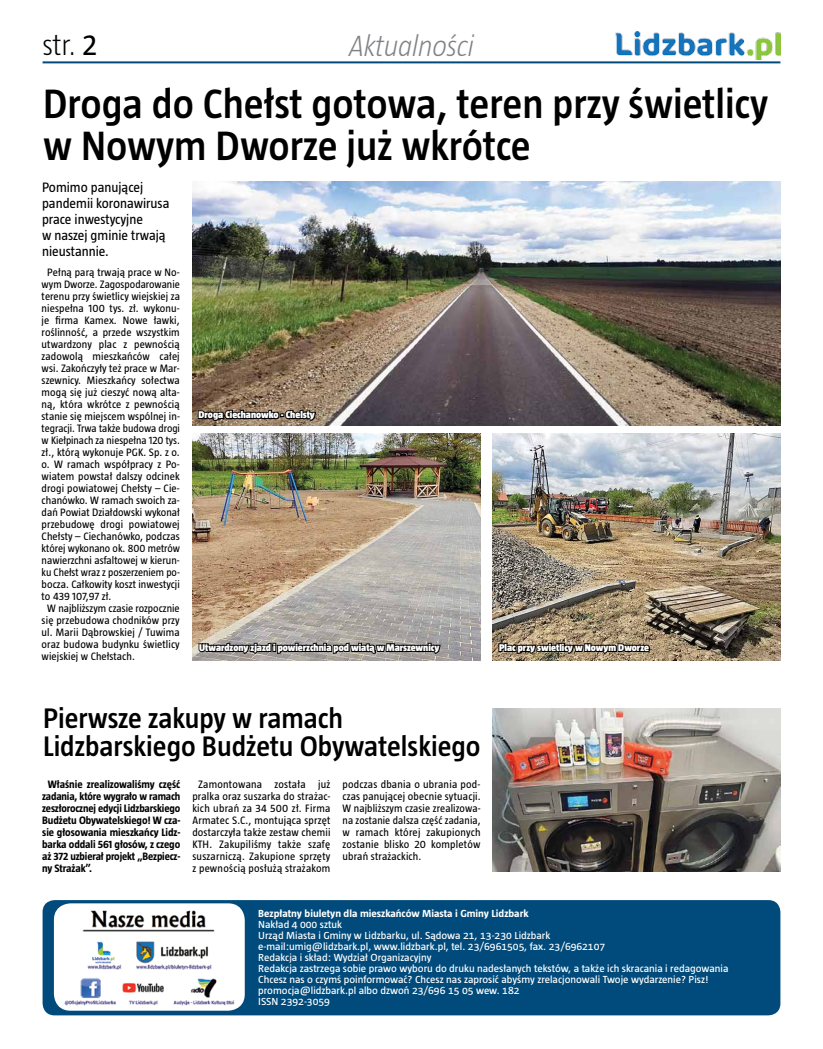
<style>
.page{position:relative;width:823px;height:1049px;background:#fff}
.page>*{position:absolute;margin:0;border:0;box-sizing:border-box;transform-origin:0 0}
.t1{font:600 42px/42px "Taz Pl";color:#000}
.t2{font:italic 300 30px "Taz Pl";letter-spacing:-.01em;color:#808285}
.t3{font:300 30px "Taz Pl";color:#000}
.t4{font:600 29px/28.7px "Taz Pl";color:#000}
.t5{font:14px/16px "Taz Pl";color:#000}
.t6{font:11px/12px "Taz Pl";letter-spacing:.01em;color:#000;text-align:center}
.t7{font:700 11px/12px "Taz Pl";letter-spacing:-.01em;color:#000;text-align:justify}
.t8{font:10.5px/11px "Tazzer Text Pl";color:#fff}
.t9{font:700 10.5px "Tazzer Text Pl";color:#fff}
.t10{font:900 10px "Taz Pl";color:#fff}
.s1{font-weight:400}
</style>
<div class="page">
<hr style="left:43px;top:61px;width:737px;height:2px;background:#004b7b">
<img style="left:615px;top:32px;width:165px;height:27px">
<div style="left:43px;top:900px;width:737px;height:115px;background:#004b7b;border-radius:12px"></div>
<img style="left:54px;top:903px;width:190px;height:108px">
<img style="left:492px;top:708px;width:288px;height:163px">
<img style="left:192px;top:182px;width:588px;height:244px">
<img style="left:192px;top:434px;width:288px;height:226px">
<img style="left:492px;top:434px;width:288px;height:226px">
<img style="left:197px;top:396px;width:120px;height:56px">
<svg style="left:197px;top:568px;width:244px;height:93px;background:#a69c91"></svg>
<svg style="left:497px;top:629px;width:154px;height:32px;background:#80715a"></svg>
<h2 class="t3" style="left:43px;top:30px;width:56px">str. <span class="s1">2</span></h2>
<h2 class="t2" style="left:349px;top:31px;width:126px">Aktualności</h2>
<h1 class="t1" style="left:43px;top:83px;width:726px">Droga do Chełst gotowa, teren przy świetlicy w Nowym Dworze już wkrótce</h1>
<p class="t5" style="left:42px;top:179px;width:129px">Pomimo panującej pandemii koronawirusa prace inwestycyjne<br>w naszej gminie trwają nieustannie.</p>
<p class="t6" style="left:47px;top:266px;width:134px">Pełną parą trwają prace w No-</p>
<p class="t6" style="left:42px;top:278px;width:140px">wym Dworze. Zagospodarowanie</p>
<p class="t6" style="left:42px;top:290px;width:140px">terenu przy świetlicy wiejskiej za</p>
<p class="t6" style="left:42px;top:302px;width:139px">niespełna 100 tys. zł. wykonu-</p>
<p class="t6" style="left:42px;top:314px;width:139px">je firma Kamex. Nowe ławki,</p>
<p class="t6" style="left:42px;top:326px;width:139px">roślinność, a przede wszystkim</p>
<p class="t6" style="left:42px;top:338px;width:139px">utwardzony plac z pewnością</p>
<p class="t6" style="left:42px;top:350px;width:139px">zadowolą mieszkańców całej</p>
<p class="t6" style="left:42px;top:362px;width:140px">wsi. Zakończyły też prace w Mar-</p>
<p class="t6" style="left:42px;top:374px;width:139px">szewnicy. Mieszkańcy sołectwa</p>
<p class="t6" style="left:42px;top:386px;width:139px">mogą się już cieszyć nową alta-</p>
<p class="t6" style="left:42px;top:398px;width:139px">ną, która wkrótce z pewnością</p>
<p class="t6" style="left:42px;top:410px;width:140px">stanie się miejscem wspólnej in-</p>
<p class="t6" style="left:42px;top:422px;width:140px">tegracji. Trwa także budowa drogi</p>
<p class="t6" style="left:42px;top:434px;width:139px">w Kiełpinach za niespełna 120 tys.</p>
<p class="t6" style="left:42px;top:446px;width:139px">zł., którą wykonuje PGK. Sp. z o.</p>
<p class="t6" style="left:42px;top:458px;width:139px">o. W ramach współpracy z Po-</p>
<p class="t6" style="left:42px;top:470px;width:139px">wiatem powstał dalszy odcinek</p>
<p class="t6" style="left:42px;top:482px;width:139px">drogi powiatowej Chełsty – Cie-</p>
<p class="t6" style="left:42px;top:494px;width:140px">chanówko. W ramach swoich za-</p>
<p class="t6" style="left:42px;top:506px;width:140px">dań Powiat Działdowski wykonał</p>
<p class="t6" style="left:42px;top:518px;width:139px">przebudowę drogi powiatowej</p>
<p class="t6" style="left:42px;top:530px;width:140px">Chełsty – Ciechanówko, podczas</p>
<p class="t6" style="left:42px;top:542px;width:140px">której wykonano ok. 800 metrów</p>
<p class="t6" style="left:42px;top:554px;width:139px">nawierzchni asfaltowej w kierun-</p>
<p class="t6" style="left:42px;top:566px;width:140px">ku Chełst wraz z poszerzeniem po-</p>
<p class="t6" style="left:42px;top:578px;width:140px">bocza. Całkowity koszt inwestycji</p>
<p class="t6" style="left:42px;top:590px;width:71px">to 439 107,97 zł.</p>
<p class="t6" style="left:47px;top:602px;width:134px">W najbliższym czasie rozpocznie</p>
<p class="t6" style="left:42px;top:614px;width:139px">się przebudowa chodników przy</p>
<p class="t6" style="left:42px;top:626px;width:139px">ul. Marii Dąbrowskiej / Tuwima</p>
<p class="t6" style="left:42px;top:638px;width:139px">oraz budowa budynku świetlicy</p>
<p class="t6" style="left:42px;top:650px;width:95px">wiejskiej w Chełstach.</p>
<p class="t10" style="left:198px;top:409px;width:118px">Droga Ciechanowko - Chelsty</p>
<p class="t10" style="left:199px;top:642px;width:241px">Utwardzony zjazd i powierzchnia pod wiatą w Marszewnicy</p>
<p class="t10" style="left:498px;top:642px;width:151px">Plac przy swietlicy w Nowym Dworze</p>
<h3 class="t4" style="left:43px;top:704px;width:439px">Pierwsze zakupy w ramach<br>Lidzbarskiego Budżetu Obywatelskiego</h3>
<p class="t7" style="left:42px;top:778px;width:140px;text-indent:6px">Właśnie zrealizowaliśmy część zadania, które wygrało w ramach zeszłorocznej edycji Lidzbarskiego Budżetu Obywatelskiego! W cza&shy;sie głosowania mieszkańcy Lidz&shy;barka oddali 561 głosów, z czego aż 372 uzbierał projekt „Bezpiecz&shy;ny Strażak”.</p>
<p class="t6" style="left:192px;top:778px;width:140px">Zamontowana została już pralka oraz suszarka do strażac&shy;kich ubrań za 34 500 zł. Firma<br>Armatec S.C., montująca sprzęt dostarczyła także zestaw chemii<br>KTH. Zakupiliśmy także szafę suszarniczą. Zakupione sprzęty z pewnością posłużą strażakom</p>
<p class="t6" style="left:342px;top:778px;width:140px;text-align:justify">podczas dbania o ubrania pod&shy;czas panującej obecnie sytuacji.<br>W najbliższym czasie zrealizowa&shy;na zostanie dalsza część zadania, w ramach której zakupionych zostanie blisko 20 kompletów ubrań strażackich.</p>
<p class="t9" style="left:258px;top:908px;width:272px">Bezpłatny biuletyn dla mieszkańców Miasta i Gminy Lidzbark</p>
<p class="t8" style="left:258px;top:919px;width:471px">Nakład 4 000 sztuk<br>Urząd Miasta i Gminy w Lidzbarku, ul. Sądowa 21, 13-230 Lidzbark<br>e-mail:umig@lidzbark.pl, www.lidzbark.pl, tel. 23/6961505, fax. 23/6962107<br>Redakcja i skład: Wydział Organizacyjny<br>Redakcja zastrzega sobie prawo wyboru do druku nadesłanych tekstów, a także ich skracania i redagowania Chcesz nas o czymś poinformować? Chcesz nas zaprosić abyśmy zrelacjonowali Twoje wydarzenie? Pisz! promocja@lidzbark.pl albo dzwoń 23/696 15 05 wew. 182<br>ISSN 2392-3059</p>
</div>
